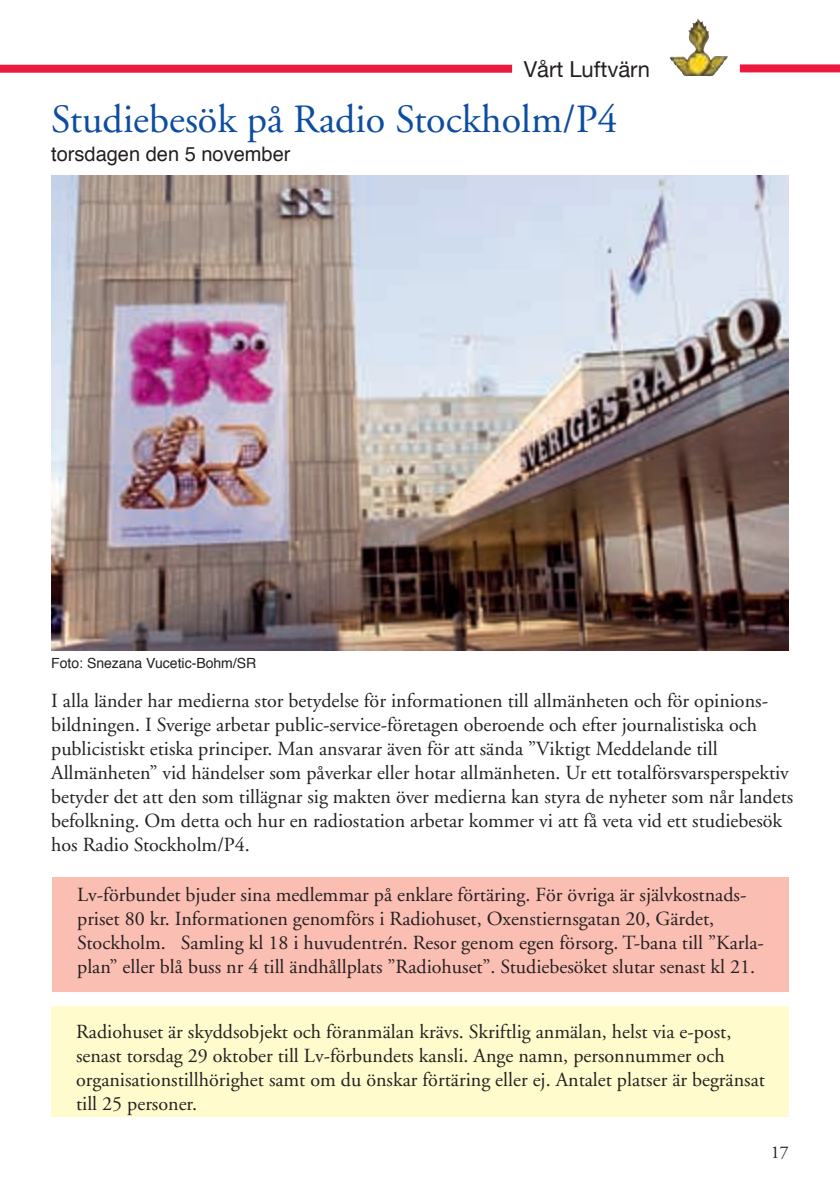
<style>
.page{position:relative;width:840px;height:1191px;background:#fff}
.page>*{position:absolute;margin:0;border:0;box-sizing:border-box;transform-origin:0 0}
.t1{font:40px "Adobe Garamond";color:#0d4da1}
.t2{font:22px "Helvetica Neue";color:#231f20}
.t3{font:20px/24px "Adobe Garamond";color:#231f20}
.t4{font:20px "Helvetica";color:#231f20}
.t5{font:18px "Adobe Garamond";color:#231f20}
.t6{font:14px "Helvetica";color:#231f20}
</style>
<div class="page">
<div style="left:52px;top:877px;width:736px;height:115px;background:#fabeb3"></div>
<div style="left:51px;top:1006px;width:737px;height:111px;background:#fffbcc"></div>
<img style="left:669px;top:19px;width:58px;height:57px">
<div style="left:739px;top:64px;width:100px;height:8px;background:#ed1a40"></div>
<div style="left:0;top:65px;width:512px;height:8px;background:#ed1a40"></div>
<img style="left:51px;top:176px;width:737px;height:474px">
<p class="t2" style="left:523px;top:56px;width:128px">Vårt Luftvärn</p>
<h1 class="t1" style="left:51px;top:97px;width:567px">Studiebesök på Radio Stockholm/P4</h1>
<p class="t4" style="left:51px;top:139px;width:241px">torsdagen den 5 november</p>
<p class="t6" style="left:51px;top:652px;width:206px">Foto: Snezana Vucetic-Bohm/SR</p>
<p class="t3" style="left:51px;top:689px;width:743px">I alla länder har medierna stor betydelse för informationen till allmänheten och för opinions&shy;bildningen. I Sverige arbetar public-service-företagen oberoende och efter journalistiska och publicistiskt etiska principer. Man ansvarar även för att sända ”Viktigt Meddelande till Allmänheten” vid händelser som påverkar eller hotar allmänheten. Ur ett totalförsvarsperspektiv betyder det att den som tillägnar sig makten över medierna kan styra de nyheter som når landets befolkning. Om detta och hur en radiostation arbetar kommer vi att få veta vid ett studiebesök hos Radio Stockholm/P4.</p>
<p class="t3" style="left:77px;top:883px;width:687px">Lv-förbundet bjuder sina medlemmar på enklare förtäring. För övriga är självkostnads&shy;priset 80 kr. Informationen genomförs i Radiohuset, Oxenstiernsgatan 20, Gärdet, Stockholm. Samling kl 18 i huvudentrén. Resor genom egen försorg. T-bana till ”Karla&shy;plan” eller blå buss nr 4 till ändhållplats ”Radiohuset”. Studiebesöket slutar senast kl 21.</p>
<p class="t3" style="left:76px;top:1019px;width:690px">Radiohuset är skyddsobjekt och föranmälan krävs. Skriftlig anmälan, helst via e-post, senast torsdag 29 oktober till Lv-förbundets kansli. Ange namn, personnummer och organisationstillhörighet samt om du önskar förtäring eller ej. Antalet platser är begränsat till 25 personer.</p>
<p class="t5" style="left:770px;top:1142px;width:19px">17</p>
</div>
